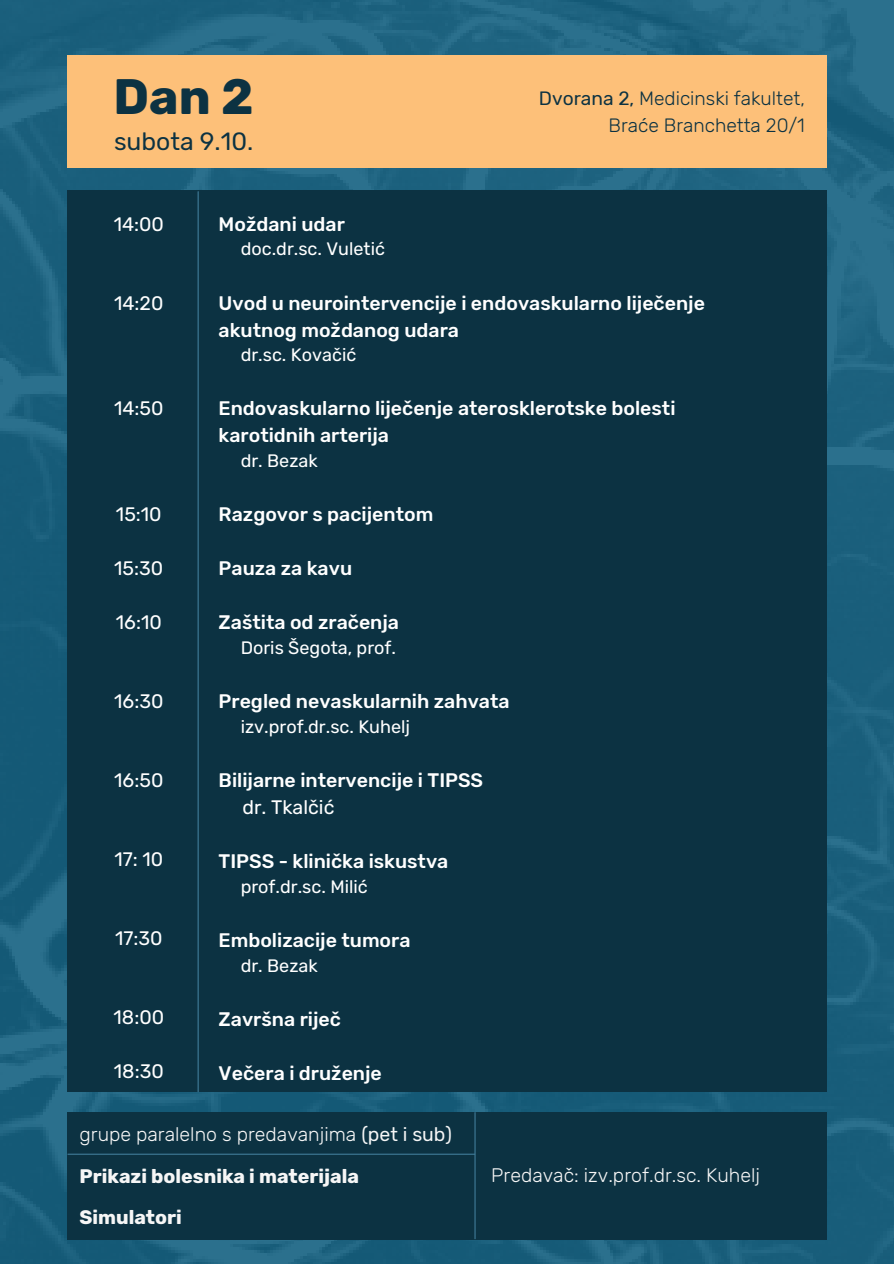
<style>
.page{position:relative;width:894px;height:1264px;background:#fff}
.page>*{position:absolute;margin:0;border:0;box-sizing:border-box;transform-origin:0 0}
.t1{font:700 49.5px "Rubik";color:#0c3242}
.t2{font:24.9px "Rubik";color:#0c3242}
.t3{font:500 19.5px "Rubik";color:#fff}
.t4{font:19.5px "Rubik";color:#fff}
.t5{font:300 19.5px "Rubik";color:#f6f6f6}
.t6{font:700 19.5px "Rubik";color:#f6f6f6}
.t7{font:300 19.2px/26.8px "Rubik";color:#0c3242;text-align:right}
.t8{font:18px "Rubik";color:#fff}
.s1{font-weight:400}
</style>
<div class="page">
<img style="left:0;top:0;width:893px;height:1263px">
<div style="left:67px;top:191px;width:759px;height:900px;background:#0c3242"></div>
<div style="left:67px;top:55px;width:759px;height:113px;background:#fdc079"></div>
<hr style="left:197px;top:192px;width:2px;height:899px;background:#407c99">
<div style="left:67px;top:1112px;width:759px;height:127px;background:#0c3242"></div>
<hr style="left:474px;top:1112px;width:1px;height:126px;background:#407c99">
<hr style="left:68px;top:1153px;width:406px;height:1px;background:#407c99">
<p class="t1" style="left:114px;top:67px;width:141px">Dan 2</p>
<p class="t2" style="left:114px;top:126px;width:141px">subota 9.10.</p>
<p class="t7" style="left:538px;top:85px;width:267px"><span class="s1">Dvorana 2,</span> Medicinski fakultet,<br>Braće Branchetta 20/1</p>
<p class="t4" style="left:114px;top:212px;width:52px">14:00</p>
<p class="t4" style="left:114px;top:291px;width:51px">14:20</p>
<p class="t4" style="left:114px;top:397px;width:51px">14:50</p>
<p class="t4" style="left:116px;top:503px;width:47px">15:10</p>
<p class="t4" style="left:114px;top:557px;width:51px">15:30</p>
<p class="t4" style="left:116px;top:611px;width:47px">16:10</p>
<p class="t4" style="left:114px;top:690px;width:51px">16:30</p>
<p class="t4" style="left:114px;top:769px;width:51px">16:50</p>
<p class="t4" style="left:114px;top:847px;width:50px">17: 10</p>
<p class="t4" style="left:115px;top:926px;width:49px">17:30</p>
<p class="t4" style="left:113px;top:1005px;width:52px">18:00</p>
<p class="t4" style="left:114px;top:1059px;width:51px">18:30</p>
<p class="t3" style="left:218px;top:212px;width:128px">Moždani udar</p>
<p class="t8" style="left:241px;top:239px;width:146px">doc.dr.sc. Vuletić</p>
<p class="t3" style="left:218px;top:291px;width:488px">Uvod u neurointervencije i endovaskularno liječenje</p>
<p class="t3" style="left:218px;top:318px;width:242px">akutnog moždanog udara</p>
<p class="t8" style="left:241px;top:344px;width:117px">dr.sc. Kovačić</p>
<p class="t3" style="left:218px;top:397px;width:458px">Endovaskularno liječenje aterosklerotske bolesti</p>
<p class="t3" style="left:218px;top:424px;width:172px">karotidnih arterija</p>
<p class="t8" style="left:241px;top:450px;width:79px">dr. Bezak</p>
<p class="t3" style="left:218px;top:503px;width:216px">Razgovor s pacijentom</p>
<p class="t3" style="left:218px;top:557px;width:135px">Pauza za kavu</p>
<p class="t3" style="left:218px;top:611px;width:182px">Zaštita od zračenja</p>
<p class="t8" style="left:241px;top:637px;width:157px">Doris Šegota, prof.</p>
<p class="t3" style="left:218px;top:690px;width:292px">Pregled nevaskularnih zahvata</p>
<p class="t8" style="left:241px;top:716px;width:171px">izv.prof.dr.sc. Kuhelj</p>
<p class="t3" style="left:218px;top:769px;width:266px">Bilijarne intervencije i TIPSS</p>
<p class="t4" style="left:242px;top:796px;width:93px">dr. Tkalčić</p>
<p class="t3" style="left:218px;top:850px;width:231px">TIPSS - klinička iskustva</p>
<p class="t8" style="left:241px;top:876px;width:128px">prof.dr.sc. Milić</p>
<p class="t3" style="left:218px;top:928px;width:193px">Embolizacije tumora</p>
<p class="t8" style="left:241px;top:955px;width:79px">dr. Bezak</p>
<p class="t3" style="left:218px;top:1007px;width:124px">Završna riječ</p>
<p class="t3" style="left:218px;top:1061px;width:165px">Večera i druženje</p>
<p class="t5" style="left:80px;top:1122px;width:374px">grupe paralelno s predavanjima <span class="s1">(pet i sub)</span></p>
<p class="t6" style="left:80px;top:1164px;width:281px">Prikazi bolesnika i materijala</p>
<p class="t6" style="left:80px;top:1205px;width:104px">Simulatori</p>
<p class="t5" style="left:491px;top:1164px;width:270px">Predavač: izv.prof.dr.sc. Kuhelj</p>
</div>
